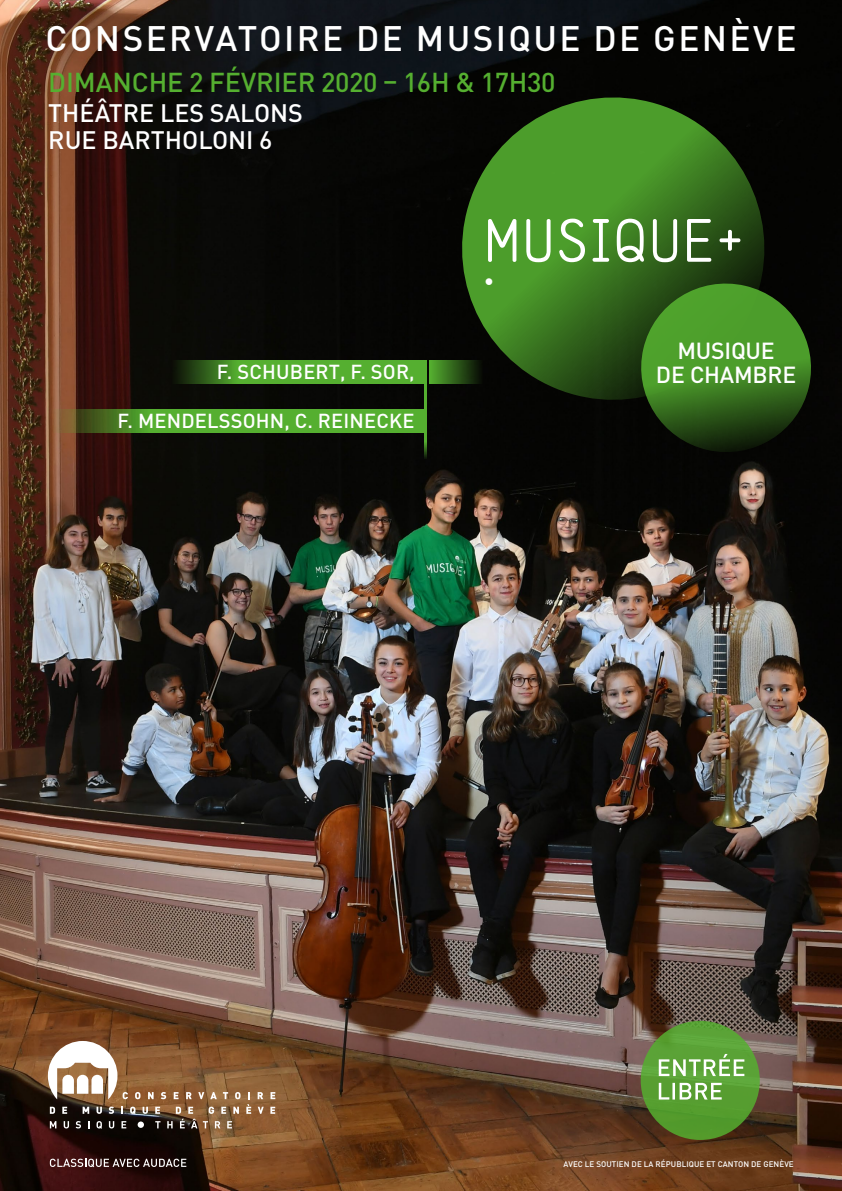
<style>
.page{position:relative;width:842px;height:1191px;background:#fff}
.page>*{position:absolute;margin:0;border:0;box-sizing:border-box;transform-origin:0 0}
.t1{font:59.4px "Storno";letter-spacing:-.005em;color:#fff}
.t2{font:500 35px "DIN Pro";letter-spacing:.07em;color:#fff}
.t3{font:33px "Storno";color:#fff}
.t4{font:500 27px "DIN Pro";letter-spacing:-.005em;color:#55af30}
.t5{font:500 25px/27px "DIN Pro";color:#fff}
.t6{font:500 23px/24px "DIN Pro";letter-spacing:-.01em;color:#fff;text-align:center}
.t7{font:500 20px "DIN Pro";letter-spacing:.01em;color:#fff}
.t8{font:500 8px "DIN Pro";letter-spacing:.01em;color:#fff}
</style>
<div class="page">
<img style="left:0;top:0;width:842px;height:1191px">
<svg style="left:442px;top:77px;width:343px;height:343px;background:#295317"></svg>
<svg style="left:633px;top:275px;width:186px;height:185px;background:#2e5d1a"></svg>
<svg style="left:258px;top:1106px;width:6px;height:7px"></svg>
<svg style="left:270px;top:1106px;width:5px;height:7px"></svg>
<svg style="left:258px;top:1092px;width:5px;height:7px"></svg>
<svg style="left:270px;top:1092px;width:5px;height:7px"></svg>
<svg style="left:48px;top:1041px;width:203px;height:87px;background:#907054"></svg>
<svg style="left:50px;top:1158px;width:136px;height:9px"></svg>
<svg style="left:641px;top:1020px;width:119px;height:120px;background:#589f33"></svg>
<svg style="left:659px;top:1082px;width:63px;height:17px"></svg>
<svg style="left:659px;top:1054px;width:85px;height:22px"></svg>
<svg style="left:172px;top:360px;width:252px;height:24px;background:#4b992a"></svg>
<svg style="left:52px;top:409px;width:372px;height:24px;background:#559e2d"></svg>
<hr style="left:424px;top:360px;width:3px;height:99px;background:#55af30">
<div style="left:430px;top:360px;width:53px;height:24px;background:linear-gradient(to right,#54ae2f,#060804)"></div>
<h2 class="t2" style="left:46px;top:14px;width:752px">CONSERVATOIRE DE MUSIQUE DE GENÈVE</h2>
<h3 class="t4" style="left:48px;top:63px;width:509px">DIMANCHE 2 FÉVRIER 2020 – 16H &amp; 17H30</h3>
<h3 class="t5" style="left:48px;top:98px;width:256px">THÉÂTRE LES SALONS<br>RUE BARTHOLONI 6</h3>
<h3 class="t7" style="left:217px;top:358px;width:199px">F. SCHUBERT, F. SOR,</h3>
<h3 class="t7" style="left:118px;top:407px;width:298px">F. MENDELSSOHN, C. REINECKE</h3>
<h1 class="t1" style="left:483px;top:200px;width:264px">MUSIQUE+</h1>
<h3 class="t3" style="left:483px;top:250px;width:14px">.</h3>
<h3 class="t6" style="left:656px;top:338px;width:142px">MUSIQUE<br>DE CHAMBRE</h3>
<p class="t8" style="left:564px;top:1158px;width:232px">AVEC LE SOUTIEN DE LA RÉPUBLIQUE ET CANTON DE GENÈVE</p>
</div>
